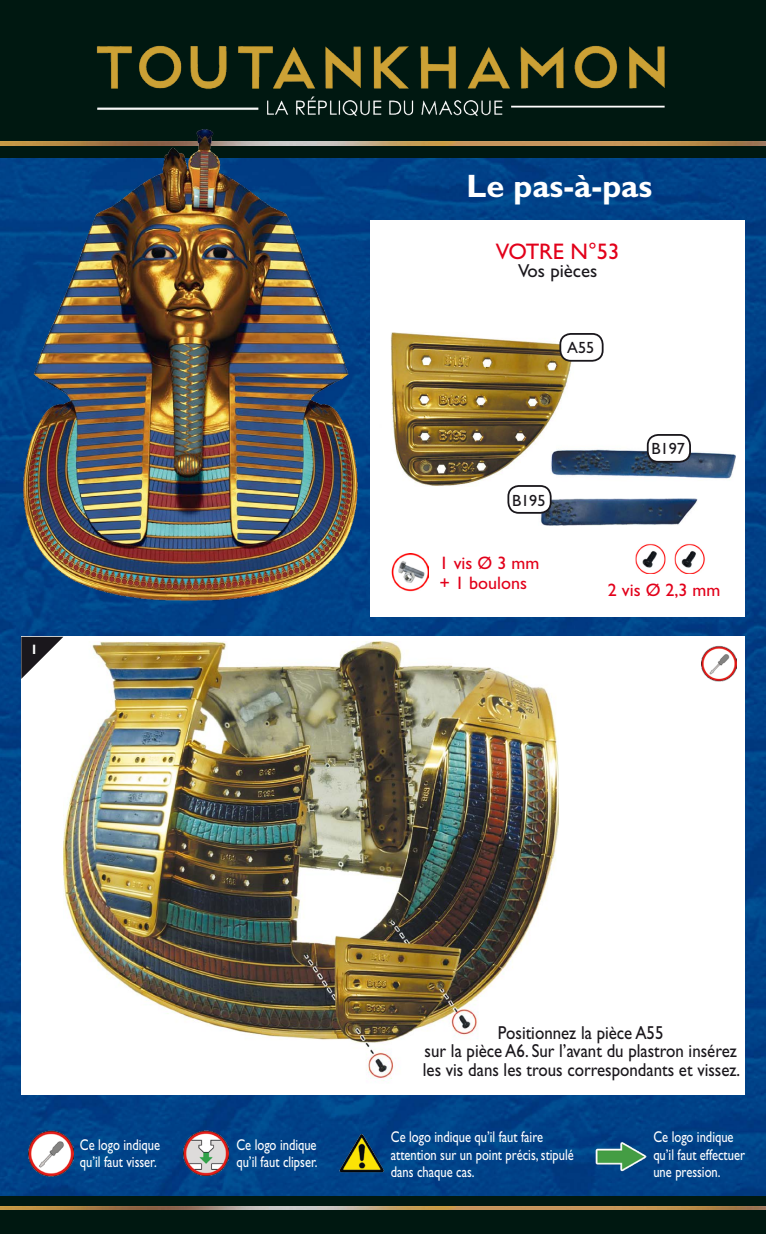
<style>
.page{position:relative;width:766px;height:1234px;background:#fff}
.page>*{position:absolute;margin:0;border:0;box-sizing:border-box;transform-origin:0 0}
.t1{font:700 32.4px "Gill Sans";color:#fff}
.t2{font:22.5px "Gill Sans";color:#e2001a}
.t3{font:18.75px/18.8px "Gill Sans";color:#1a171c;text-align:center;scale:.9 1}
.t4{font:18.75px "Gill Sans";color:#1a171c}
.t5{font:18px/19.5px "Gill Sans";color:#e2001a}
.t6{font:16.2px "Gill Sans";color:#1a171c}
.t7{font:15.6px/17.2px "Gill Sans";color:#fff;scale:.8 1}
.t8{font:700 13.65px "Gill Sans";color:#fff}
</style>
<div class="page">
<img style="left:0;top:158px;width:765px;height:1038px">
<div style="left:0;top:0;width:765px;height:158px;background:#001811"></div>
<img style="left:96px;top:45px;width:569px;height:71px">
<img style="left:0;top:142px;width:765px;height:3px">
<img style="left:11px;top:109px;width:356px;height:527px">
<img style="left:339px;top:1133px;width:45px;height:42px">
<img style="left:184px;top:1125px;width:45px;height:50px">
<img style="left:28px;top:1128px;width:45px;height:50px">
<div style="left:370px;top:220px;width:374px;height:397px;background:#fff"></div>
<img style="left:390px;top:333px;width:345px;height:192px">
<div style="left:21px;top:636px;width:723px;height:458px;background:#fff"></div>
<img style="left:63px;top:641px;width:495px;height:440px">
<svg style="left:21px;top:636px;width:42px;height:42px"></svg>
<div style="left:0;top:1196px;width:765px;height:37px;background:#001811"></div>
<img style="left:0;top:1206px;width:765px;height:3px">
<div style="left:560px;top:334px;width:42px;height:27px;background:#fff;border-radius:10px"></div>
<div style="left:559px;top:333px;width:44px;height:28px;border:2px solid #1a171c;border-radius:10px"></div>
<div style="left:647px;top:435px;width:42px;height:26px;background:#fff;border-radius:10px"></div>
<div style="left:646px;top:434px;width:44px;height:28px;border:2px solid #1a171c;border-radius:10px"></div>
<div style="left:508px;top:486px;width:42px;height:26px;background:#fff;border-radius:10px"></div>
<div style="left:507px;top:485px;width:44px;height:28px;border:2px solid #1a171c;border-radius:10px"></div>
<img style="left:594px;top:1135px;width:51px;height:40px">
<img style="left:635px;top:543px;width:70px;height:30px">
<img style="left:701px;top:646px;width:35px;height:36px">
<img style="left:391px;top:553px;width:37px;height:39px">
<p class="t8" style="left:30px;top:641px;width:9px">1</p>
<h1 class="t1" style="left:466px;top:167px;width:187px">Le pas-à-pas</h1>
<h2 class="t2" style="left:496px;top:238px;width:125px">VOTRE N°53</h2>
<p class="t4" style="left:518px;top:260px;width:81px">Vos pièces</p>
<p class="t6" style="left:567px;top:338px;width:29px">A55</p>
<p class="t6" style="left:512px;top:490px;width:35px">B195</p>
<p class="t5" style="left:439px;top:553px;width:101px">1 vis Ø 3 mm + 1 boulons</p>
<p class="t6" style="left:651px;top:439px;width:35px">B197</p>
<p class="t5" style="left:607px;top:579px;width:114px">2 vis Ø 2,3 mm</p>
<p class="t3" style="left:423px;top:1022px;width:354px">Positionnez la pièce A55<br>sur la pièce A6. Sur l’avant du plastron insérez les vis dans les trous correspondants et vissez.</p>
<p class="t7" style="left:80px;top:1135px;width:102px">Ce logo indique qu’il faut visser.</p>
<p class="t7" style="left:236px;top:1135px;width:103px">Ce logo indique qu’il faut clipser.</p>
<p class="t7" style="left:391px;top:1128px;width:230px">Ce logo indique qu’il faut faire attention sur un point précis, stipulé dans chaque cas.</p>
<p class="t7" style="left:653px;top:1128px;width:116px">Ce logo indique qu’il faut effectuer une pression.</p>
</div>
